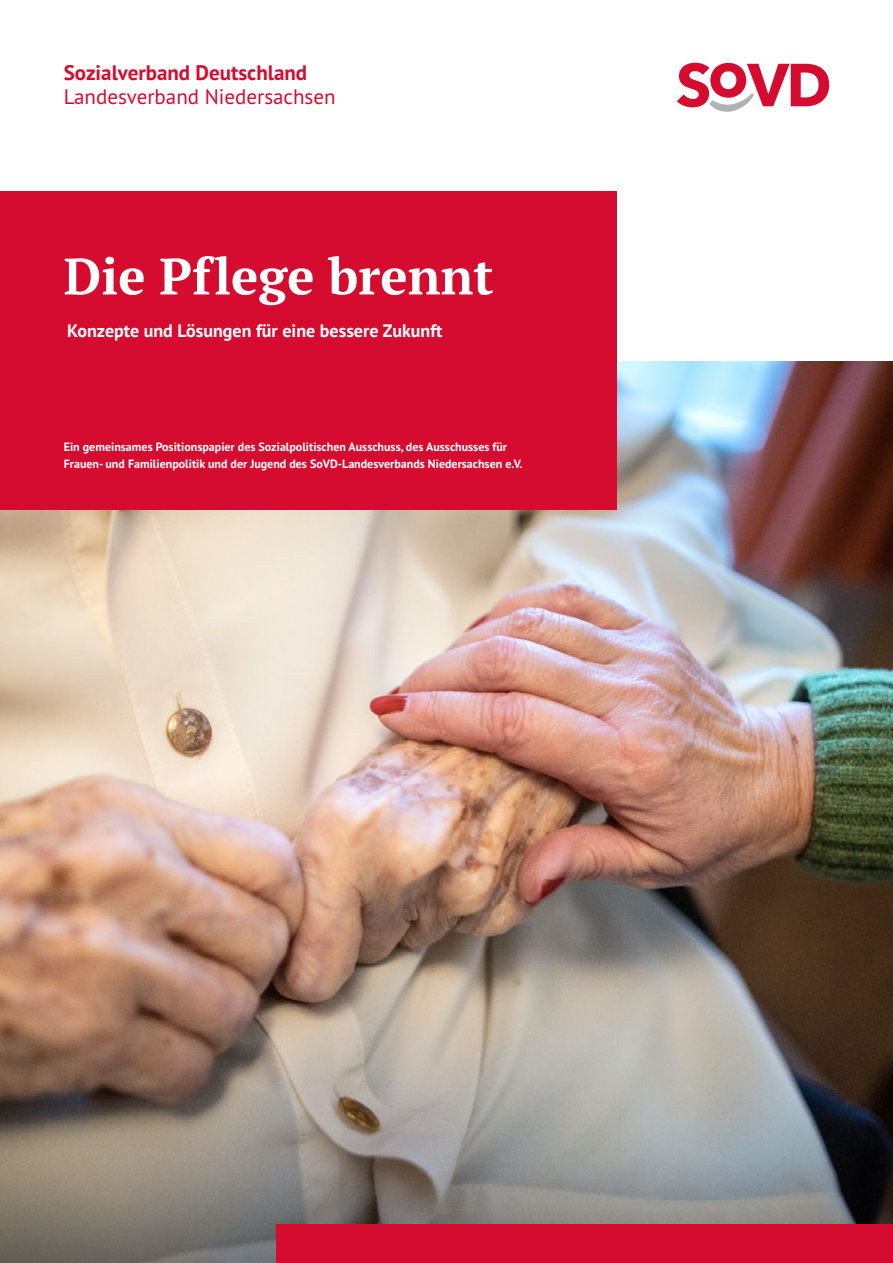
<style>
.page{position:relative;width:893px;height:1263px;background:#fff}
.page>*{position:absolute;margin:0;border:0;box-sizing:border-box;transform-origin:0 0}
.A4_Titel{font:700 51px "PT Serif Pro";color:#fff}
.t1{font:21px/24px "PT Sans Pro";color:#d50c2f}
.A4_Untertitel{font:700 18px "PT Sans Pro";color:#fff}
.A4_Untertitel-2{font:700 12px/16.5px "PT Sans Pro";color:#fff}
.s1{font-weight:700}
</style>
<div class="page">
<img style="left:0;top:361px;width:893px;height:902px">
<div style="left:0;top:191px;width:617px;height:319px;background:#d50c2f"></div>
<div style="left:276px;top:1225px;width:617px;height:38px;background:#d50c2f"></div>
<svg style="left:677px;top:63px;width:152px;height:49px"></svg>
<p class="t1" style="left:64px;top:60px;width:273px"><span class="s1">Sozialverband Deutschland<br></span>Landesverband Niedersachsen</p>
<p class="A4_Titel" style="left:64px;top:242px;width:431px">Die Pflege brennt</p>
<p class="A4_Untertitel" style="left:67px;top:319px;width:377px">Konzepte und Lösungen für eine bessere Zukunft</p>
<p class="A4_Untertitel-2" style="left:64px;top:439px;width:460px">Ein gemeinsames Positionspapier des Sozialpolitischen Ausschuss, des Ausschusses für<br>Frauen- und Familienpolitik und der Jugend des SoVD-Landesverbands Niedersachsen e.V.</p>
</div>
